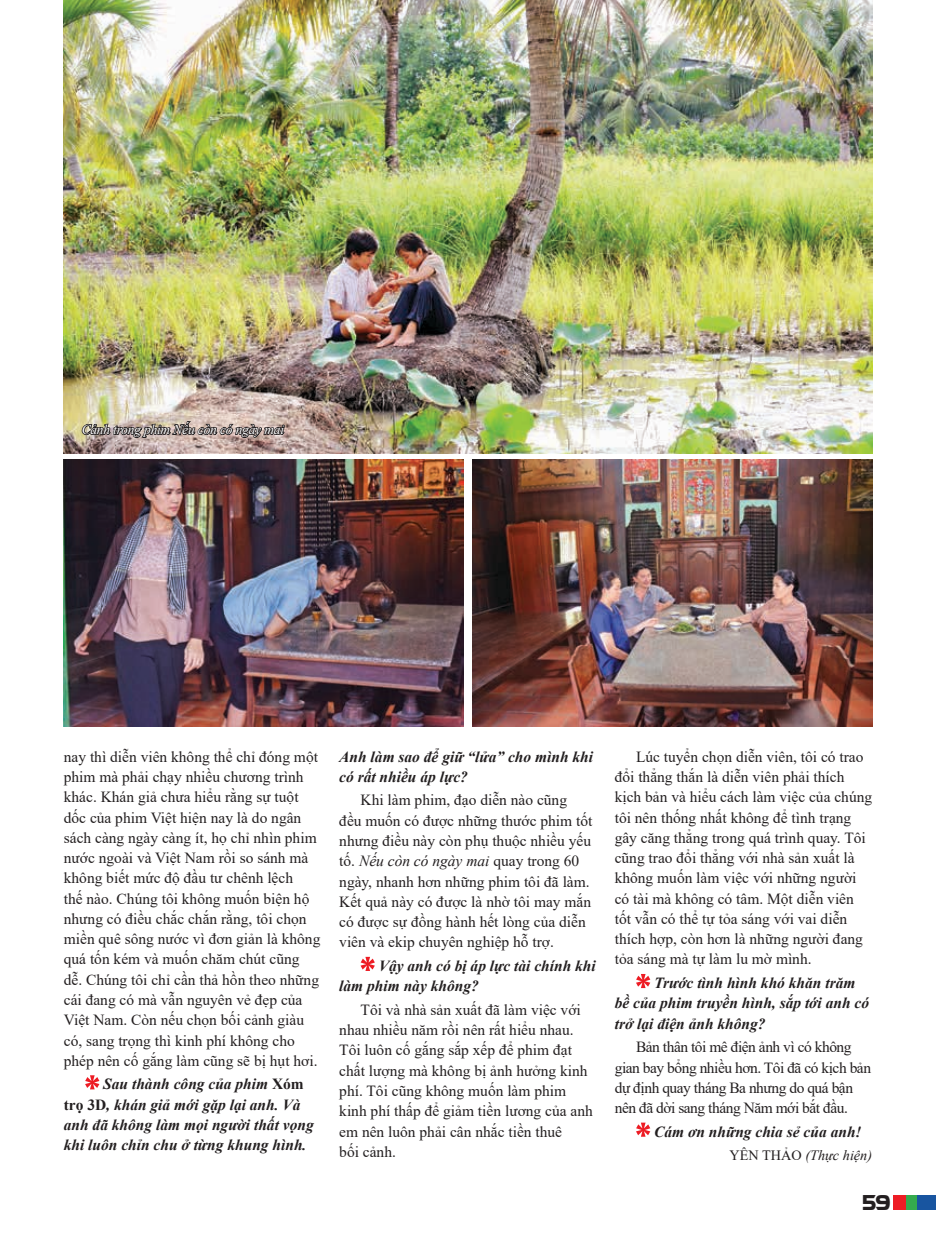
<style>
.page{position:relative;width:936px;height:1234px;background:#fff}
.page>*{position:absolute;margin:0;border:0;box-sizing:border-box;transform-origin:0 0}
.t1{font:21px "UTM Eremitage";color:#231f20}
.t2{font:15.45px/20.2px "Times New Roman";color:#231f20}
.t3{font:italic 700 15.45px/20.2px "Times New Roman";color:#231f20}
.t4{font:15.45px/20.2px "Times New Roman";letter-spacing:-.03em;color:#231f20}
.t5{font:italic 14.25px "Times New Roman";color:#231f20}
.t6{font:italic 13.5px "Times New Roman";letter-spacing:-.02em;color:#fff}
.s1{font-style:normal}
.s2{font-style:italic}
</style>
<div class="page">
<div style="left:905px;top:1194px;width:12px;height:15px;background:#34aa4e"></div>
<div style="left:917px;top:1194px;width:18px;height:15px;background:#1855a0"></div>
<div style="left:892px;top:1194px;width:13px;height:15px;background:#ed1c24"></div>
<svg style="left:85px;top:1075px;width:14px;height:14px"></svg>
<svg style="left:360px;top:956px;width:15px;height:14px"></svg>
<svg style="left:636px;top:974px;width:14px;height:13px"></svg>
<svg style="left:636px;top:1122px;width:14px;height:14px"></svg>
<img style="left:64px;top:459px;width:399px;height:267px">
<img style="left:472px;top:459px;width:400px;height:267px">
<img style="left:64px;top:0;width:808px;height:453px">
<img style="left:80px;top:391px;width:206px;height:55px">
<p class="t6" style="left:82px;top:420px;width:204px">Cảnh trong phim Nếu còn có ngày mai</p>
<p class="t2" style="left:64px;top:745px;width:258px">nay thì diễn viên không thể chỉ đóng một phim mà phải chạy nhiều chương trình khác. Khán giả chưa hiểu rằng sự tuột dốc của phim Việt hiện nay là do ngân sách càng ngày càng ít, họ chỉ nhìn phim nước ngoài và Việt Nam rồi so sánh mà không biết mức độ đầu tư chênh lệch<br>thế nào. Chúng tôi không muốn biện hộ nhưng có điều chắc chắn rằng, tôi chọn miền quê sông nước vì đơn giản là không quá tốn kém và muốn chăm chút cũng dễ. Chúng tôi chỉ cần thả hồn theo những cái đang có mà vẫn nguyên vẻ đẹp của Việt Nam. Còn nếu chọn bối cảnh giàu có, sang trọng thì kinh phí không cho phép nên cố gắng làm cũng sẽ bị hụt hơi.</p>
<p class="t3" style="left:64px;top:1073px;width:251px;text-indent:39px">Sau thành công của phim <span class="s1">Xóm trọ 3D</span>, khán giả mới gặp lại anh. Và anh đã không làm mọi người thất vọng khi luôn chỉn chu ở từng khung hình.</p>
<p class="t3" style="left:339px;top:745px;width:255px">Anh làm sao để giữ “lửa” cho mình khi có rất nhiều áp lực?</p>
<p class="t2" style="left:339px;top:789px;width:255px;text-indent:21px">Khi làm phim, đạo diễn nào cũng đều muốn có được những thước phim tốt nhưng điều này còn phụ thuộc nhiều yếu tố. <span class="s2">Nếu còn có ngày mai</span> quay trong 60 ngày, nhanh hơn những phim tôi đã làm.<br>Kết quả này có được là nhờ tôi may mắn có được sự đồng hành hết lòng của diễn viên và ekip chuyên nghiệp hỗ trợ.</p>
<p class="t3" style="left:339px;top:955px;width:258px;text-indent:39px">Vậy anh có bị áp lực tài chính khi làm phim này không?</p>
<p class="t2" style="left:339px;top:998px;width:255px;text-indent:21px">Tôi và nhà sản xuất đã làm việc với nhau nhiều năm rồi nên rất hiểu nhau.<br>Tôi luôn cố gắng sắp xếp để phim đạt chất lượng mà không bị ảnh hưởng kinh phí. Tôi cũng không muốn làm phim kinh phí thấp để giảm tiền lương của anh em nên luôn phải cân nhắc tiền thuê<br>bối cảnh.</p>
<p class="t2" style="left:614px;top:745px;width:259px;text-indent:21px">Lúc tuyển chọn diễn viên, tôi có trao đổi thẳng thắn là diễn viên phải thích kịch bản và hiểu cách làm việc của chúng tôi nên thống nhất không để tình trạng gây căng thẳng trong quá trình quay. Tôi cũng trao đổi thẳng với nhà sản xuất là không muốn làm việc với những người có tài mà không có tâm. Một diễn viên tốt vẫn có thể tự tỏa sáng với vai diễn thích hợp, còn hơn là những người đang tỏa sáng mà tự làm lu mờ mình.</p>
<p class="t3" style="left:614px;top:972px;width:256px;text-indent:39px">Trước tình hình khó khăn trăm bề của phim truyền hình, sắp tới anh có trở lại điện ảnh không?</p>
<p class="t4" style="left:614px;top:1036px;width:258px;text-indent:21px">Bản thân tôi mê điện ảnh vì có không gian bay bổng nhiều hơn. Tôi đã có kịch bản dự định quay tháng Ba nhưng do quá bận nên đã dời sang tháng Năm mới bắt đầu.</p>
<p class="t3" style="left:654px;top:1120px;width:209px">Cám ơn những chia sẻ của anh!</p>
<p class="t5" style="left:729px;top:1145px;width:144px"><span class="s1">Yên Thảo</span> (Thực hiện)</p>
<h1 class="t1" style="left:860px;top:1187px;width:31px">59</h1>
</div>
